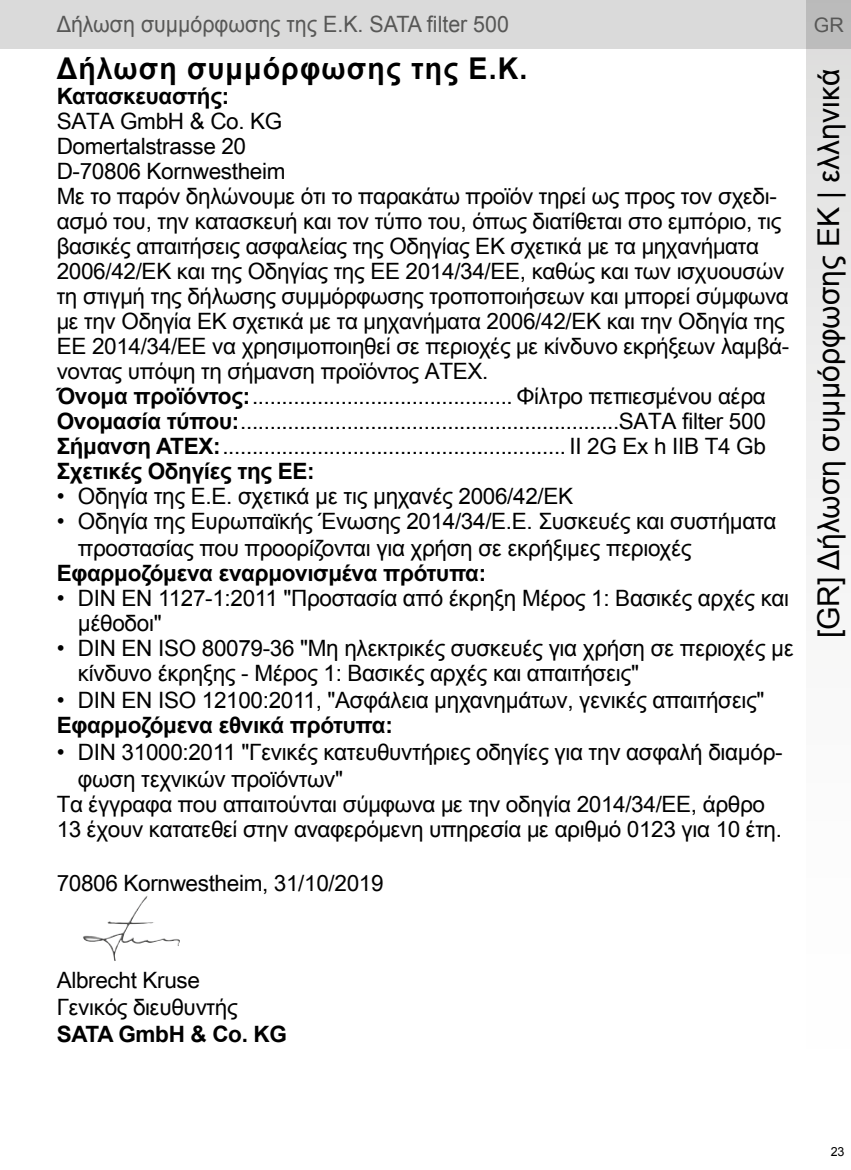
<style>
.page{position:relative;width:851px;height:1170px;background:#fff}
.page>*{position:absolute;margin:0;border:0;box-sizing:border-box;transform-origin:0 0}
.t1{font:30px "Arial";color:#000}
.t2{font:700 30px "Arial";letter-spacing:.04em;color:#000;scale:.95 1}
.t3{font:22.5px/25px "Arial Unicode MS";letter-spacing:-.015em;color:#000}
.t4{font:22.5px/27px "Arial";letter-spacing:-.015em;color:#000}
.t5{font:700 22.5px "Arial";letter-spacing:-.015em;color:#000}
.t6{font:22.5px "Arial";color:#575756;scale:.95 1}
.t7{font:20px "Arial";color:#575756}
.t8{font:12.5px "Arial";color:#000}
.s1{font-family:"Arial";font-weight:700}
</style>
<div class="page">
<div style="left:0;top:0;width:850px;height:49px;background:#dadada"></div>
<svg style="left:806px;top:0;width:44px;height:555px"></svg>
<img style="left:83px;top:896px;width:97px;height:65px">
<p class="t6" style="left:57px;top:10px;width:477px">Δήλωση συμμόρφωσης της Ε.Κ. SATA filter 500</p>
<p class="t7" style="left:813px;top:11px;width:31px">GR</p>
<h1 class="t2" style="left:57px;top:48px;width:497px">Δήλωση συμμόρφωσης της Ε.Κ.</h1>
<p class="t5" style="left:57px;top:81px;width:174px">Κατασκευαστής:</p>
<p class="t3" style="left:57px;top:108px;width:733px">SATA GmbH &amp; Co. KG<br>Domertalstrasse 20<br>D-70806 Kornwestheim<br>Με το παρόν δηλώνουμε ότι το παρακάτω προϊόν τηρεί ως προς τον σχεδι&shy;ασμό του, την κατασκευή και τον τύπο του, όπως διατίθεται στο εμπόριο, τις βασικές απαιτήσεις ασφαλείας της Οδηγίας ΕΚ σχετικά με τα μηχανήματα 2006/42/ΕΚ και της Οδηγίας της ΕΕ 2014/34/ΕΕ, καθώς και των ισχυουσών τη στιγμή της δήλωσης συμμόρφωσης τροποποιήσεων και μπορεί σύμφωνα με την Οδηγία ΕΚ σχετικά με τα μηχανήματα 2006/42/EΚ και την Οδηγία της ΕΕ 2014/34/EΕ να χρησιμοποιηθεί σε περιοχές με κίνδυνο εκρήξεων λαμβά&shy;νοντας υπόψη τη σήμανση προϊόντος ATEX.<br><span class="s1">Όνομα προϊόντος:</span>............................................ Φίλτρο πεπιεσμένου αέρα <span class="s1">Ονομασία τύπου:</span>................................................................SATA filter 500<br><span class="s1">Σήμανση ATEX:</span>.......................................................... II 2G Ex h IIB T4 Gb</p>
<p class="t5" style="left:57px;top:456px;width:259px">Σχετικές Οδηγίες της EΕ:</p>
<p class="t4" style="left:57px;top:482px;width:518px">• Οδηγία της Ε.Ε. σχετικά με τις μηχανές 2006/42/EΚ</p>
<p class="t4" style="left:78px;top:507px;width:700px;text-indent:-21px">• Οδηγία της Ευρωπαϊκής Ένωσης 2014/34/Ε.Ε. Συσκευές και συστήματα προστασίας που προορίζονται για χρήση σε εκρήξιμες περιοχές</p>
<p class="t5" style="left:57px;top:558px;width:431px">Εφαρμοζόμενα εναρμονισμένα πρότυπα:</p>
<p class="t4" style="left:78px;top:585px;width:712px;line-height:25px;text-indent:-21px">• DIN EN 1127-1:2011 "Προστασία από έκρηξη Μέρος 1: Βασικές αρχές και μέθοδοι"</p>
<p class="t4" style="left:78px;top:635px;width:717px;line-height:25px;text-indent:-21px">• DIN EN ISO 80079-36 "Μη ηλεκτρικές συσκευές για χρήση σε περιοχές με κίνδυνο έκρηξης - Μέρος 1: Βασικές αρχές και απαιτήσεις"</p>
<p class="t4" style="left:57px;top:686px;width:709px">• DIN EN ISO 12100:2011, "Ασφάλεια μηχανημάτων, γενικές απαιτήσεις"</p>
<p class="t5" style="left:57px;top:710px;width:338px">Εφαρμοζόμενα εθνικά πρότυπα:</p>
<p class="t4" style="left:78px;top:738px;width:706px;text-indent:-21px">• DIN 31000:2011 "Γενικές κατευθυντήριες οδηγίες για την ασφαλή διαμόρ&shy;φωση τεχνικών προϊόντων"</p>
<p class="t3" style="left:57px;top:791px;width:726px">Τα έγγραφα που απαιτούνται σύμφωνα με την οδηγία 2014/34/EΕ, άρθρο<br>13 έχουν κατατεθεί στην αναφερόμενη υπηρεσία με αριθμό 0123 για 10 έτη.</p>
<p class="t3" style="left:57px;top:870px;width:328px">70806 Kornwestheim, 31/10/2019</p>
<h1 class="t1" style="left:808px;top:638px;width:570px;rotate:-90deg">[GR] Δήλωση συμμόρφωσης ΕΚ | ελληνικά</h1>
<p class="t3" style="left:57px;top:966px;width:182px;line-height:27px">Albrecht Kruse<br>Γενικός διευθυντής</p>
<p class="t5" style="left:57px;top:1019px;width:232px">SATA GmbH &amp; Co. KG</p>
<p class="t8" style="left:830px;top:1143px;width:15px">23</p>
</div>
